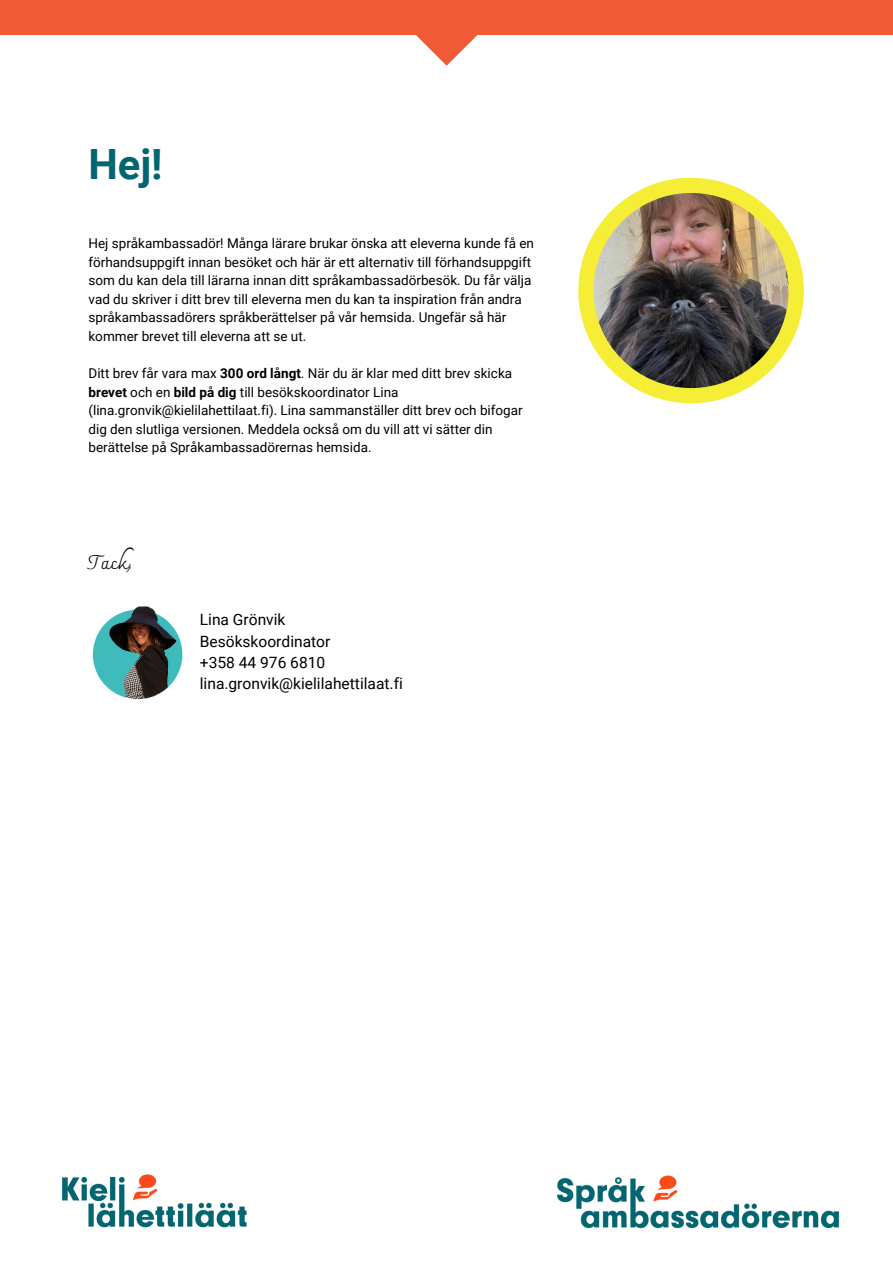
<style>
.page{position:relative;width:893px;height:1263px;background:#fff}
.page>*{position:absolute;margin:0;border:0;box-sizing:border-box;transform-origin:0 0}
.t1{font:700 41.7px "Roboto";color:#016670}
.t2{font:19.5px "Charmonman";color:#000}
.t3{font:15.6px/21.4px "Roboto";color:#000}
.t4{font:13.5px/18.6px "Roboto";color:#000}
.s1{font-weight:700}
</style>
<div class="page">
<div style="left:0;top:0;width:893px;height:34px;background:#f05b36"></div>
<svg style="left:257px;top:34px;width:379px;height:32px"></svg>
<div style="left:578px;top:178px;width:226px;height:225px;background:#f6ed36;border-radius:50%"></div>
<img style="left:593px;top:193px;width:195px;height:195px;border-radius:50%">
<img style="left:557px;top:1175px;width:283px;height:54px">
<img style="left:62px;top:1174px;width:185px;height:54px">
<img style="left:92px;top:606px;width:91px;height:94px">
<h1 class="t1" style="left:88px;top:135px;width:76px">Hej!</h1>
<p class="t4" style="left:88px;top:233px;width:447px">Hej språkambassadör! Många lärare brukar önska att eleverna kunde få en förhandsuppgift innan besöket och här är ett alternativ till förhandsuppgift som du kan dela till lärarna innan ditt språkambassadörbesök. Du får välja vad du skriver i ditt brev till eleverna men du kan ta inspiration från andra språkambassadörers språkberättelser på vår hemsida. Ungefär så här kommer brevet till eleverna att se ut.</p>
<p class="t4" style="left:88px;top:363px;width:436px">Ditt brev får vara max <span class="s1">300 ord långt</span>. När du är klar med ditt brev skicka <span class="s1">brevet</span> och en <span class="s1">bild på dig</span> till besökskoordinator Lina (lina.gronvik@kielilahettilaat.fi). Lina sammanställer ditt brev och bifogar dig den slutliga versionen. Meddela också om du vill att vi sätter din berättelse på Språkambassadörernas hemsida.</p>
<h2 class="t2" style="left:88px;top:551px;width:46px">Tack,</h2>
<p class="t3" style="left:200px;top:608px;width:204px">Lina Grönvik<br>Besökskoordinator<br>+358 44 976 6810 lina.gronvik@kielilahettilaat.fi</p>
</div>
